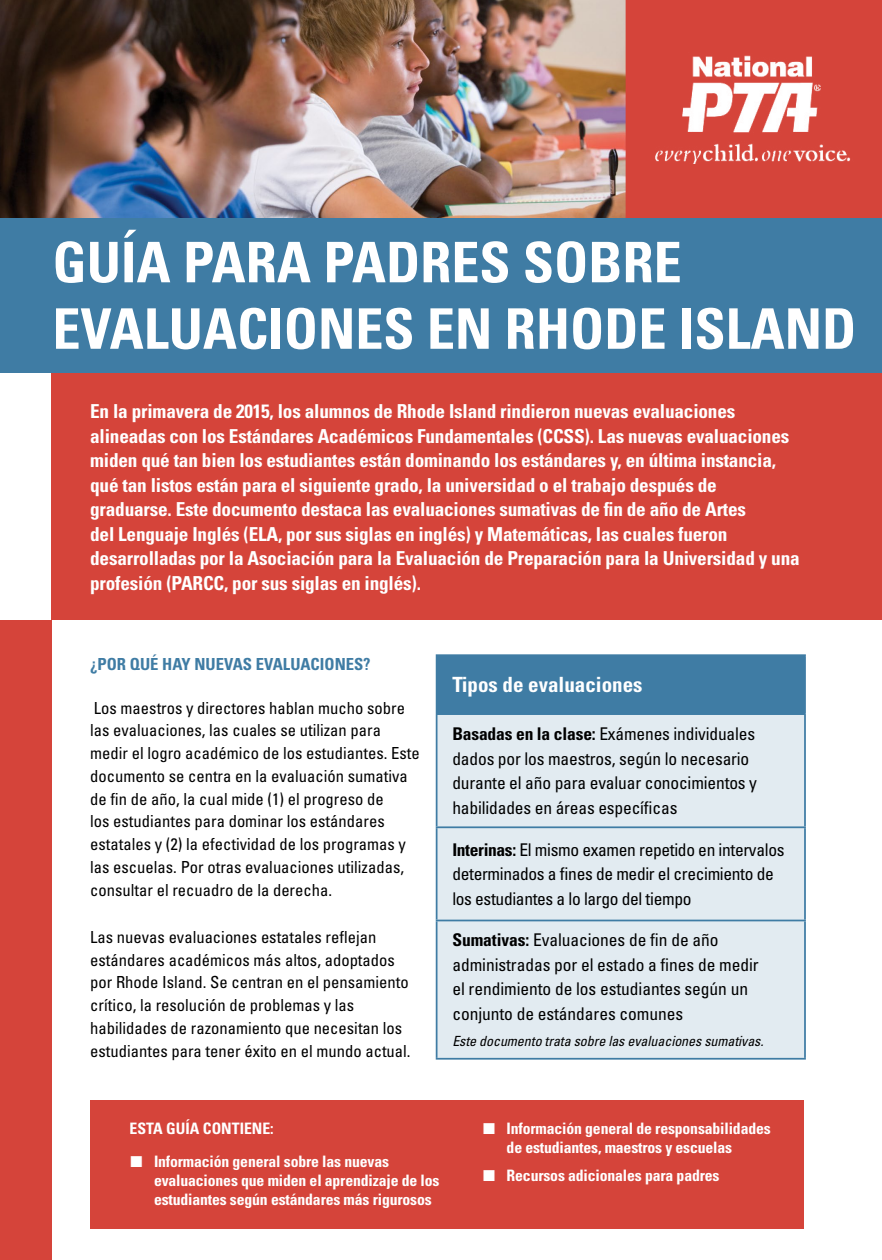
<style>
.page{position:relative;width:882px;height:1260px;background:#fff}
.page>*{position:absolute;margin:0;border:0;box-sizing:border-box;transform-origin:0 0}
.t1{font:700 condensed 56px/66.5px "Univers LT Std";color:#fff}
.t2{font:700 condensed 21px "Univers LT Std";color:#fff}
.t3{font:700 condensed 19.25px/24.5px "Univers LT Std";letter-spacing:-.01em;color:#fff}
.t4{font:condensed 17.5px/24.5px "Univers LT Std";letter-spacing:-.01em;color:#000}
.t5{font:condensed 16.62px/22.8px "Univers LT Std";color:#000}
.t6{font:700 condensed 16.62px "Univers LT Std";color:#3f7ca4}
.t7{font:700 condensed 15.75px/19.2px "Univers LT Std";letter-spacing:-.01em;color:#fff}
.t8{font:italic condensed 14px "Univers LT Std";letter-spacing:-.005em;color:#000}
.s1{font-weight:700}
</style>
<div class="page">
<div style="left:0;top:620px;width:52px;height:640px;background:#d5443a"></div>
<div style="left:52px;top:317px;width:830px;height:303px;background:#d5443a"></div>
<img style="left:0;top:0;width:626px;height:218px">
<div style="left:626px;top:0;width:256px;height:218px;background:#d5443a"></div>
<img style="left:649px;top:46px;width:207px;height:118px">
<div style="left:0;top:218px;width:882px;height:155px;background:#3f7ca4"></div>
<div style="left:437px;top:655px;width:368px;height:59px;background:#3f7ca4"></div>
<div style="left:438px;top:715px;width:366px;height:343px;background:#e2ebf1"></div>
<hr style="left:436px;top:654px;width:370px;height:2px;background:#3f7ca4">
<hr style="left:436px;top:656px;width:2px;height:57px;background:#3f7ca4">
<hr style="left:804px;top:656px;width:2px;height:57px;background:#3f7ca4">
<hr style="left:436px;top:713px;width:370px;height:2px;background:#3f7ca4">
<hr style="left:436px;top:715px;width:2px;height:111px;background:#3f7ca4">
<hr style="left:804px;top:715px;width:2px;height:111px;background:#3f7ca4">
<hr style="left:436px;top:826px;width:370px;height:2px;background:#3f7ca4">
<hr style="left:436px;top:828px;width:2px;height:92px;background:#3f7ca4">
<hr style="left:804px;top:828px;width:2px;height:92px;background:#3f7ca4">
<hr style="left:436px;top:920px;width:370px;height:1px;background:#3f7ca4">
<hr style="left:436px;top:921px;width:2px;height:137px;background:#3f7ca4">
<hr style="left:804px;top:921px;width:2px;height:137px;background:#3f7ca4">
<hr style="left:436px;top:1058px;width:370px;height:2px;background:#3f7ca4">
<div style="left:90px;top:1100px;width:714px;height:128px;background:#d5443a"></div>
<h1 class="t1" style="left:52px;top:229px;width:805px">GUÍA PARA PADRES SOBRE<br>EVALUACIONES EN RHODE ISLAND</h1>
<p class="t3" style="left:90px;top:399px;width:711px">En la primavera de 2015, los alumnos de Rhode Island rindieron nuevas evaluaciones alineadas con los Estándares Académicos Fundamentales (CCSS). Las nuevas evaluaciones miden qué tan bien los estudiantes están dominando los estándares y, en última instancia, qué tan listos están para el siguiente grado, la universidad o el trabajo después de graduarse. Este documento destaca las evaluaciones sumativas de fin de año de Artes<br>del Lenguaje Inglés (ELA, por sus siglas en inglés) y Matemáticas, las cuales fueron desarrolladas por la Asociación para la Evaluación de Preparación para la Universidad y una profesión (PARCC, por sus siglas en inglés).</p>
<p class="t6" style="left:90px;top:654px;width:282px">¿POR QUÉ HAY NUEVAS EVALUACIONES?</p>
<p class="t5" style="left:90px;top:696px;width:331px">Los maestros y directores hablan mucho sobre las evaluaciones, las cuales se utilizan para medir el logro académico de los estudiantes. Este documento se centra en la evaluación sumativa de fin de año, la cual mide (1) el progreso de<br>los estudiantes para dominar los estándares estatales y (2) la efectividad de los programas y las escuelas. Por otras evaluaciones utilizadas, consultar el recuadro de la derecha.</p>
<p class="t5" style="left:90px;top:925px;width:322px">Las nuevas evaluaciones estatales reflejan estándares académicos más altos, adoptados por Rhode Island. Se centran en el pensamiento crítico, la resolución de problemas y las habilidades de razonamiento que necesitan los estudiantes para tener éxito en el mundo actual.</p>
<p class="t2" style="left:452px;top:672px;width:192px">Tipos de evaluaciones</p>
<p class="t4" style="left:452px;top:722px;width:306px"><span class="s1">Basadas en la clase:</span> Exámenes individuales dados por los maestros, según lo necesario durante el año para evaluar conocimientos y habilidades en áreas específicas</p>
<p class="t4" style="left:452px;top:837px;width:334px"><span class="s1">Interinas:</span> El mismo examen repetido en intervalos determinados a fines de medir el crecimiento de los estudiantes a lo largo del tiempo</p>
<p class="t4" style="left:452px;top:927px;width:308px"><span class="s1">Sumativas:</span> Evaluaciones de fin de año administradas por el estado a fines de medir el rendimiento de los estudiantes según un conjunto de estándares comunes</p>
<p class="t8" style="left:452px;top:1032px;width:313px">Este documento trata sobre las evaluaciones sumativas.</p>
<p class="t7" style="left:130px;top:1118px;width:146px">ESTA GUÍA CONTIENE:</p>
<p class="t7" style="left:154px;top:1152px;width:287px;text-indent:-24px">■ Información general sobre las nuevas evaluaciones que miden el aprendizaje de los estudiantes según estándares más rigurosos</p>
<p class="t7" style="left:507px;top:1119px;width:266px;text-indent:-24px">■ Información general de responsabilidades de estudiantes, maestros y escuelas</p>
<p class="t7" style="left:483px;top:1165px;width:238px">■ Recursos adicionales para padres</p>
</div>
